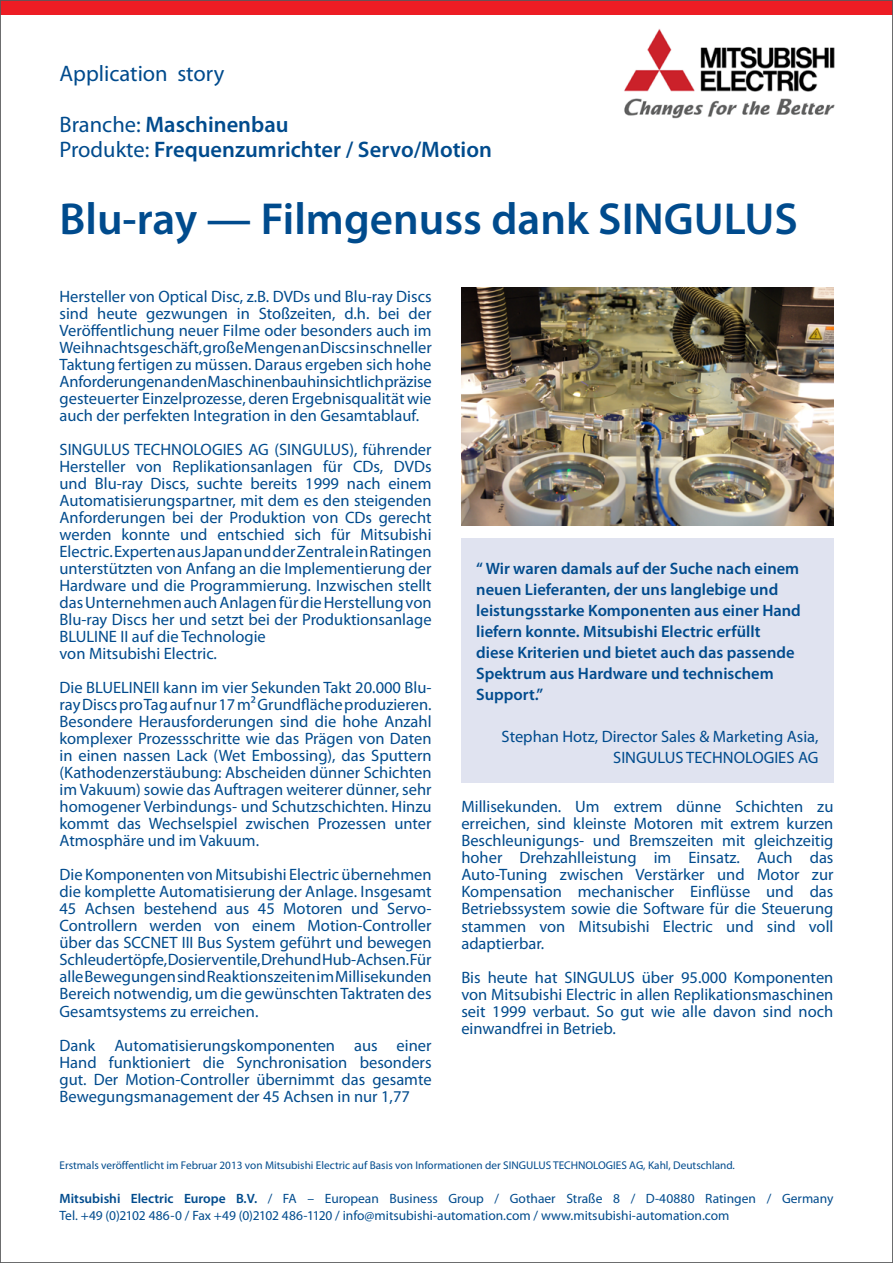
<style>
.page{position:relative;width:893px;height:1263px;background:#fff}
.page>*{position:absolute;margin:0;border:0;box-sizing:border-box;transform-origin:0 0}
.t1{font:600 45px "Myriad Pro";color:#004b8d}
.t2{font:600 22.5px/24.8px "Myriad Pro";color:#004b8d}
.t3{font:22.5px "Myriad Pro";color:#004b8d}
.t4{font:16.5px/17px "Myriad Pro";color:#004b8d;text-align:justify}
.t5{font:600 16.5px/21px "Myriad Pro";color:#004b8d}
.t6{font:13.5px/17px "Myriad Pro";color:#004b8d}
.t7{font:11.25px "Myriad Pro";color:#004b8d}
.s1{font-weight:400}
.s2{font-weight:600}
</style>
<div class="page">
<img style="left:624px;top:29px;width:211px;height:90px">
<div style="left:461px;top:538px;width:372px;height:244px;background:#e0e3f0"></div>
<img style="left:461px;top:287px;width:372px;height:238px">
<div style="left:0;top:0;width:893px;height:15px;background:#ed1d24"></div>
<h2 class="t3" style="left:60px;top:59px;width:166px">Application story</h2>
<h2 class="t2" style="left:60px;top:111px;width:434px"><span class="s1">Branche:</span> Maschinenbau<br><span class="s1">Produkte:</span> Frequenzumrichter / Servo/Motion</h2>
<h1 class="t1" style="left:60px;top:190px;width:740px">Blu-ray — Filmgenuss dank SINGULUS</h1>
<p class="t4" style="left:60px;top:288px;width:374px">Hersteller von Optical Disc, z.B. DVDs und Blu-ray Discs sind heute gezwungen in Stoßzeiten, d.h. bei der Veröffentlichung neuer Filme oder besonders auch im Weihnachtsgeschäft, große Mengen an Discs in schneller Taktung fertigen zu müssen. Daraus ergeben sich hohe Anforderungen an den Maschinenbau hinsichtlich präzise gesteuerter Einzelprozesse, deren Ergebnisqualität wie auch der perfekten Integration in den Gesamtablauf.</p>
<p class="t4" style="left:60px;top:441px;width:374px;text-align:left">SINGULUS TECHNOLOGIES AG (SINGULUS), führender Hersteller von Replikationsanlagen für CDs, DVDs und Blu-ray Discs, suchte bereits 1999 nach einem Automatisierungspartner, mit dem es den steigenden Anforderungen bei der Produktion von CDs gerecht werden konnte und entschied sich für Mitsubishi Electric. Experten aus Japan und der Zentrale in Ratingen unterstützten von Anfang an die Implementierung der Hardware und die Programmierung. Inzwischen stellt das Unternehmen auch Anlagen für die Herstellung von Blu-ray Discs her und setzt bei der Produktionsanlage BLULINE II auf die Technologie<br>von Mitsubishi Electric.</p>
<p class="t4" style="left:60px;top:679px;width:374px">Die BLUELINEII kann im vier Sekunden Takt 20.000 Blu&shy;ray Discs pro Tag auf nur 17 m² Grundfläche produzieren.<br>Besondere Herausforderungen sind die hohe Anzahl komplexer Prozessschritte wie das Prägen von Daten in einen nassen Lack (Wet Embossing), das Sputtern (Kathodenzerstäubung: Abscheiden dünner Schichten im Vakuum) sowie das Auftragen weiterer dünner, sehr homogener Verbindungs- und Schutzschichten. Hinzu kommt das Wechselspiel zwischen Prozessen unter Atmosphäre und im Vakuum.</p>
<p class="t4" style="left:60px;top:866px;width:374px">Die Komponenten von Mitsubishi Electric übernehmen die komplette Automatisierung der Anlage. Insgesamt 45 Achsen bestehend aus 45 Motoren und Servo-Controllern werden von einem Motion-Controller über das SCCNET III Bus System geführt und bewegen Schleudertöpfe, Dosierventile, Drehund Hub-Achsen. Für alle Bewegungen sind Reaktionszeiten im Millisekunden Bereich notwendig, um die gewünschten Taktraten des Gesamtsystems zu erreichen.</p>
<p class="t4" style="left:60px;top:1036px;width:374px">Dank Automatisierungskomponenten aus einer Hand funktioniert die Synchronisation besonders gut. Der Motion-Controller übernimmt das gesamte Bewegungsmanagement der 45 Achsen in nur 1,77</p>
<p class="t5" style="left:476px;top:558px;width:326px">“ Wir waren damals auf der Suche nach einem neuen Lieferanten, der uns langlebige und leistungsstarke Komponenten aus einer Hand liefern konnte. Mitsubishi Electric erfüllt diese Kriterien und bietet auch das passende Spektrum aus Hardware und technischem Support.”</p>
<p class="t4" style="left:502px;top:726px;width:318px;line-height:21px;text-align:right">Stephan Hotz, Director Sales &amp; Marketing Asia,<br>SINGULUS TECHNOLOGIES AG</p>
<p class="t4" style="left:461px;top:798px;width:374px">Millisekunden. Um extrem dünne Schichten zu erreichen, sind kleinste Motoren mit extrem kurzen Beschleunigungs- und Bremszeiten mit gleichzeitig hoher Drehzahlleistung im Einsatz. Auch das Auto-Tuning zwischen Verstärker und Motor zur Kompensation mechanischer Einflüsse und das Betriebssystem sowie die Software für die Steuerung stammen von Mitsubishi Electric und sind voll adaptierbar.</p>
<p class="t4" style="left:461px;top:968px;width:374px">Bis heute hat SINGULUS über 95.000 Komponenten von Mitsubishi Electric in allen Replikationsmaschinen seit 1999 verbaut. So gut wie alle davon sind noch einwandfrei in Betrieb.</p>
<p class="t7" style="left:60px;top:1159px;width:677px">Erstmals veröffentlicht im Februar 2013 von Mitsubishi Electric auf Basis von Informationen der SINGULUS TECHNOLOGIES AG, Kahl, Deutschland.</p>
<p class="t6" style="left:60px;top:1190px;width:775px"><span class="s2">Mitsubishi Electric Europe B.V.</span> / FA – European Business Group / Gothaer Straße 8 / D-40880 Ratingen / Germany<br>Tel. +49 (0)2102 486-0 / Fax +49 (0)2102 486-1120 / info@mitsubishi-automation.com / www.mitsubishi-automation.com</p>
</div>
